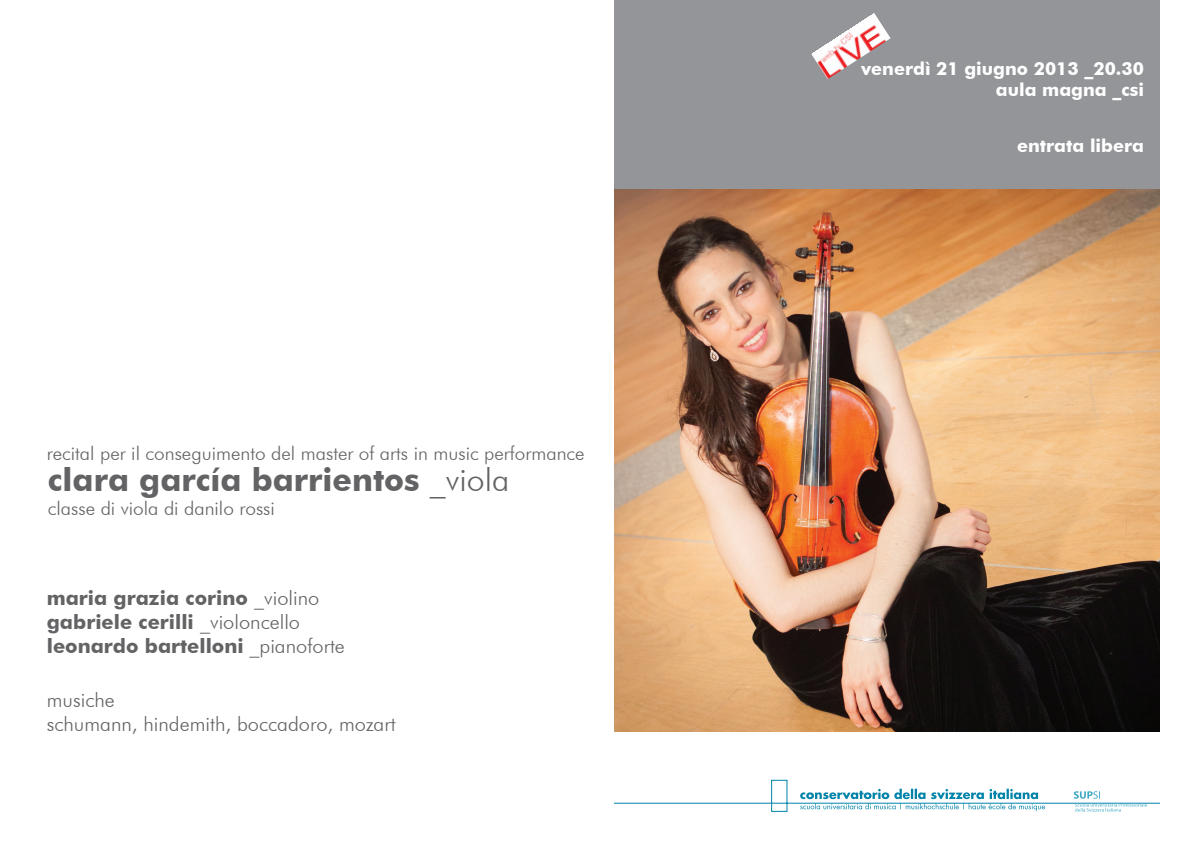
<style>
.page{position:relative;width:1191px;height:842px;background:#fff}
.page>*{position:absolute;margin:0;border:0;box-sizing:border-box;transform-origin:0 0}
.t1{font:700 32px "Futura BT";color:#636366}
.t2{font:700 20px/24px "Futura BT";color:#636366}
.t3{font:300 20px/24px "Futura BT";color:#636366}
.t4{font:300 19px "Futura BT";color:#636366}
.t5{font:700 18px/21.6px "Futura BT";color:#fff;text-align:right}
.s1{font-weight:300}
</style>
<div class="page">
<img style="left:614px;top:189px;width:545px;height:542px">
<div style="left:614px;top:0;width:545px;height:189px;background:#939598"></div>
<svg style="left:614px;top:780px;width:545px;height:32px"></svg>
<img style="left:811px;top:13px;width:79px;height:66px">
<p class="t4" style="left:47px;top:442px;width:539px">recital per il conseguimento del master of arts in music performance</p>
<p class="t4" style="left:48px;top:497px;width:228px">classe di viola di danilo rossi</p>
<h1 class="t1" style="left:48px;top:460px;width:463px">clara garcía barrientos <span class="s1">_viola</span></h1>
<p class="t2" style="left:47px;top:586px;width:300px">maria grazia corino <span class="s1">_violino </span>gabriele cerilli <span class="s1">_violoncello </span>leonardo bartelloni <span class="s1">_pianoforte</span></p>
<p class="t3" style="left:47px;top:688px;width:350px">musiche<br>schumann, hindemith, boccadoro, mozart</p>
<p class="t5" style="left:861px;top:57px;width:284px">venerdì 21 giugno 2013 _20.30 aula magna _csi</p>
<p class="t5" style="left:1017px;top:135px;width:128px">entrata libera</p>
</div>
